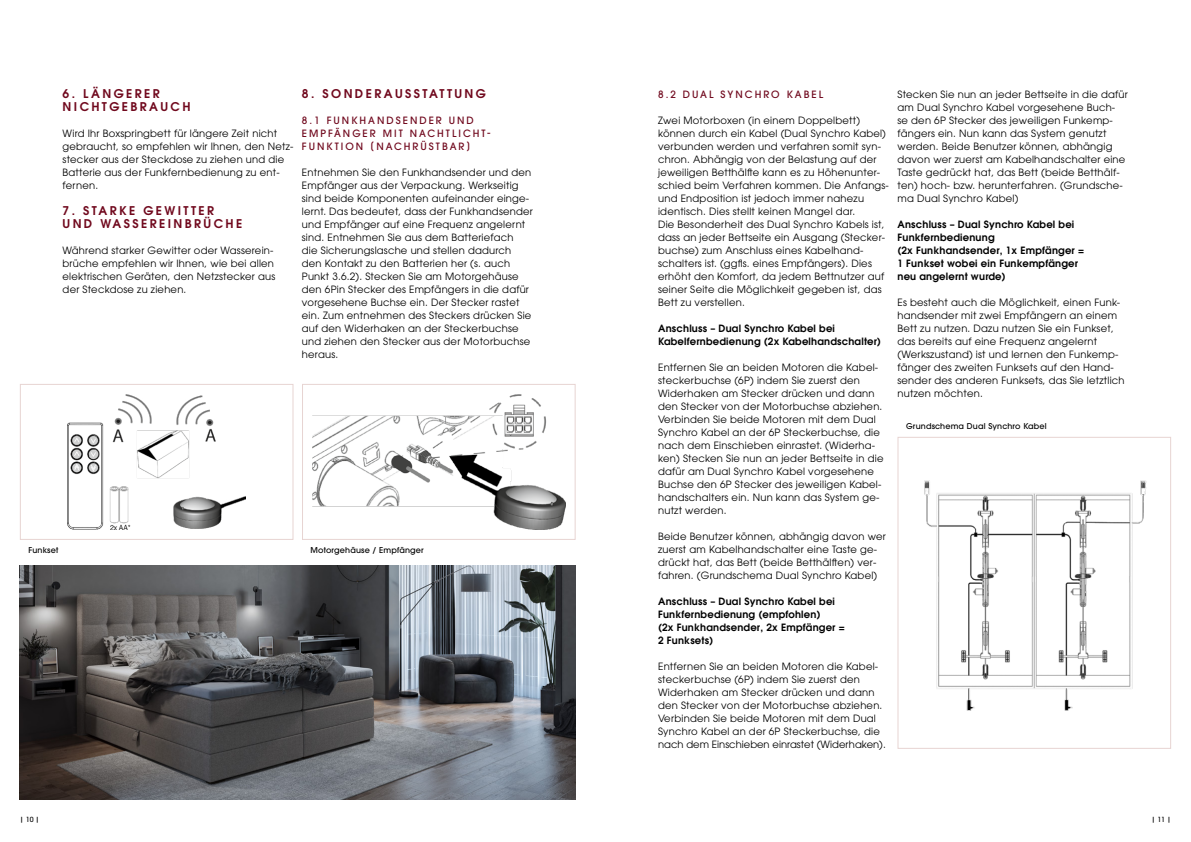
<style>
.page{position:relative;width:1191px;height:842px;background:#fff}
.page>*{position:absolute;margin:0;border:0;box-sizing:border-box;transform-origin:0 0}
.t1{font:600 12px/13px "ITC Avant Garde Pro";letter-spacing:.2em;color:#70081d}
.t2{font:10px/13px "ITC Avant Garde Pro";letter-spacing:.02em;color:#000}
.t3{font:600 10px/13px "ITC Avant Garde Pro";letter-spacing:.02em;color:#000}
.t4{font:500 10px/13px "ITC Avant Garde Pro";letter-spacing:.2em;color:#70081d}
.t5{font:500 8px "ITC Avant Garde Pro";letter-spacing:.02em;color:#000}
.t6{font:500 7px "ITC Avant Garde Pro";color:#000}
</style>
<div class="page">
<img style="left:67px;top:394px;width:179px;height:135px">
<div style="left:20px;top:384px;width:273px;height:156px;border:1px solid #e7d4d2"></div>
<img style="left:312px;top:394px;width:253px;height:135px">
<div style="left:302px;top:384px;width:273px;height:156px;border:1px solid #e7d4d2"></div>
<img style="left:20px;top:566px;width:555px;height:233px">
<img style="left:924px;top:480px;width:223px;height:231px">
<div style="left:897px;top:437px;width:274px;height:312px;border:1px solid #e7d4d2"></div>
<p class="t1" style="left:63px;top:87px;width:129px">6. LÄNGERER<br>NICHTGEBRAUCH</p>
<p class="t2" style="left:63px;top:127px;width:232px">Wird Ihr Boxspringbett für längere Zeit nicht gebraucht, so empfehlen wir Ihnen, den Netz&shy;stecker aus der Steckdose zu ziehen und die Batterie aus der Funkfernbedienung zu ent&shy;fernen.</p>
<p class="t1" style="left:63px;top:204px;width:181px">7. STARKE GEWITTER<br>UND WASSEREINBRÜCHE</p>
<p class="t2" style="left:63px;top:244px;width:214px">Während starker Gewitter oder Wasserein&shy;brüche empfehlen wir Ihnen, wie bei allen elektrischen Geräten, den Netzstecker aus der Steckdose zu ziehen.</p>
<p class="t1" style="left:302px;top:87px;width:185px">8. SONDERAUSSTATTUNG</p>
<p class="t4" style="left:302px;top:114px;width:190px">8.1 FUNKHANDSENDER UND<br>EMPFÄNGER MIT NACHTLICHT-<br>FUNKTION [NACHRÜSTBAR]</p>
<p class="t2" style="left:302px;top:166px;width:232px">Entnehmen Sie den Funkhandsender und den Empfänger aus der Verpackung. Werkseitig sind beide Komponenten aufeinander einge&shy;lernt. Das bedeutet, dass der Funkhandsender und Empfänger auf eine Frequenz angelernt sind. Entnehmen Sie aus dem Batteriefach<br>die Sicherungslasche und stellen dadurch den Kontakt zu den Batterien her (s. auch Punkt 3.6.2). Stecken Sie am Motorgehäuse den 6Pin Stecker des Empfängers in die dafür vorgesehene Buchse ein. Der Stecker rastet ein. Zum entnehmen des Steckers drücken Sie auf den Widerhaken an der Steckerbuchse und ziehen den Stecker aus der Motorbuchse heraus.</p>
<p class="t5" style="left:28px;top:545px;width:31px">Funkset</p>
<p class="t5" style="left:310px;top:545px;width:115px">Motorgehäuse / Empfänger</p>
<p class="t4" style="left:658px;top:88px;width:167px">8.2 DUAL SYNCHRO KABEL</p>
<p class="t2" style="left:658px;top:114px;width:232px">Zwei Motorboxen (in einem Doppelbett) können durch ein Kabel (Dual Synchro Kabel) verbunden werden und verfahren somit syn&shy;chron. Abhängig von der Belastung auf der jeweiligen Betthälfte kann es zu Höhenunter&shy;schied beim Verfahren kommen. Die Anfangs&shy;und Endposition ist jedoch immer nahezu identisch. Dies stellt keinen Mangel dar.<br>Die Besonderheit des Dual Synchro Kabels ist, dass an jeder Bettseite ein Ausgang (Stecker&shy;buchse) zum Anschluss eines Kabelhand&shy;schalters ist. (ggfls. eines Empfängers). Dies erhöht den Komfort, da jedem Bettnutzer auf seiner Seite die Möglichkeit gegeben ist, das Bett zu verstellen.</p>
<p class="t3" style="left:658px;top:322px;width:224px">Anschluss – Dual Synchro Kabel bei<br>Kabelfernbedienung (2x Kabelhandschalter)</p>
<p class="t2" style="left:658px;top:361px;width:227px">Entfernen Sie an beiden Motoren die Kabel&shy;steckerbuchse (6P) indem Sie zuerst den Widerhaken am Stecker drücken und dann den Stecker von der Motorbuchse abziehen.<br>Verbinden Sie beide Motoren mit dem Dual Synchro Kabel an der 6P Steckerbuchse, die nach dem Einschieben einrastet. (Widerha&shy;ken) Stecken Sie nun an jeder Bettseite in die dafür am Dual Synchro Kabel vorgesehene Buchse den 6P Stecker des jeweiligen Kabel&shy;handschalters ein. Nun kann das System ge&shy;nutzt werden.</p>
<p class="t2" style="left:658px;top:530px;width:229px">Beide Benutzer können, abhängig davon wer zuerst am Kabelhandschalter eine Taste ge&shy;drückt hat, das Bett (beide Betthälften) ver&shy;fahren. (Grundschema Dual Synchro Kabel)</p>
<p class="t3" style="left:658px;top:595px;width:188px">Anschluss – Dual Synchro Kabel bei<br>Funkfernbedienung (empfohlen)<br>(2x Funkhandsender, 2x Empfänger =<br>2 Funksets)</p>
<p class="t2" style="left:658px;top:660px;width:229px">Entfernen Sie an beiden Motoren die Kabel&shy;steckerbuchse (6P) indem Sie zuerst den Widerhaken am Stecker drücken und dann den Stecker von der Motorbuchse abziehen.<br>Verbinden Sie beide Motoren mit dem Dual Synchro Kabel an der 6P Steckerbuchse, die nach dem Einschieben einrastet (Widerhaken).</p>
<p class="t2" style="left:897px;top:88px;width:232px">Stecken Sie nun an jeder Bettseite in die dafür am Dual Synchro Kabel vorgesehene Buch&shy;se den 6P Stecker des jeweiligen Funkemp&shy;fängers ein. Nun kann das System genutzt werden. Beide Benutzer können, abhängig davon wer zuerst am Kabelhandschalter eine Taste gedrückt hat, das Bett (beide Betthälf&shy;ten) hoch- bzw. herunterfahren. (Grundsche&shy;ma Dual Synchro Kabel)</p>
<p class="t3" style="left:897px;top:218px;width:188px">Anschluss – Dual Synchro Kabel bei<br>Funkfernbedienung<br>(2x Funkhandsender, 1x Empfänger =<br>1 Funkset wobei ein Funkempfänger neu angelernt wurde)</p>
<p class="t2" style="left:897px;top:296px;width:229px">Es besteht auch die Möglichkeit, einen Funk&shy;handsender mit zwei Empfängern an einem Bett zu nutzen. Dazu nutzen Sie ein Funkset, das bereits auf eine Frequenz angelernt (Werkszustand) ist und lernen den Funkemp&shy;fänger des zweiten Funksets auf den Hand&shy;sender des anderen Funksets, das Sie letztlich nutzen möchten.</p>
<p class="t5" style="left:906px;top:421px;width:142px">Grundschema Dual Synchro Kabel</p>
<p class="t6" style="left:20px;top:815px;width:21px">| 10 |</p>
<p class="t6" style="left:1151px;top:815px;width:21px">| 11 |</p>
</div>
